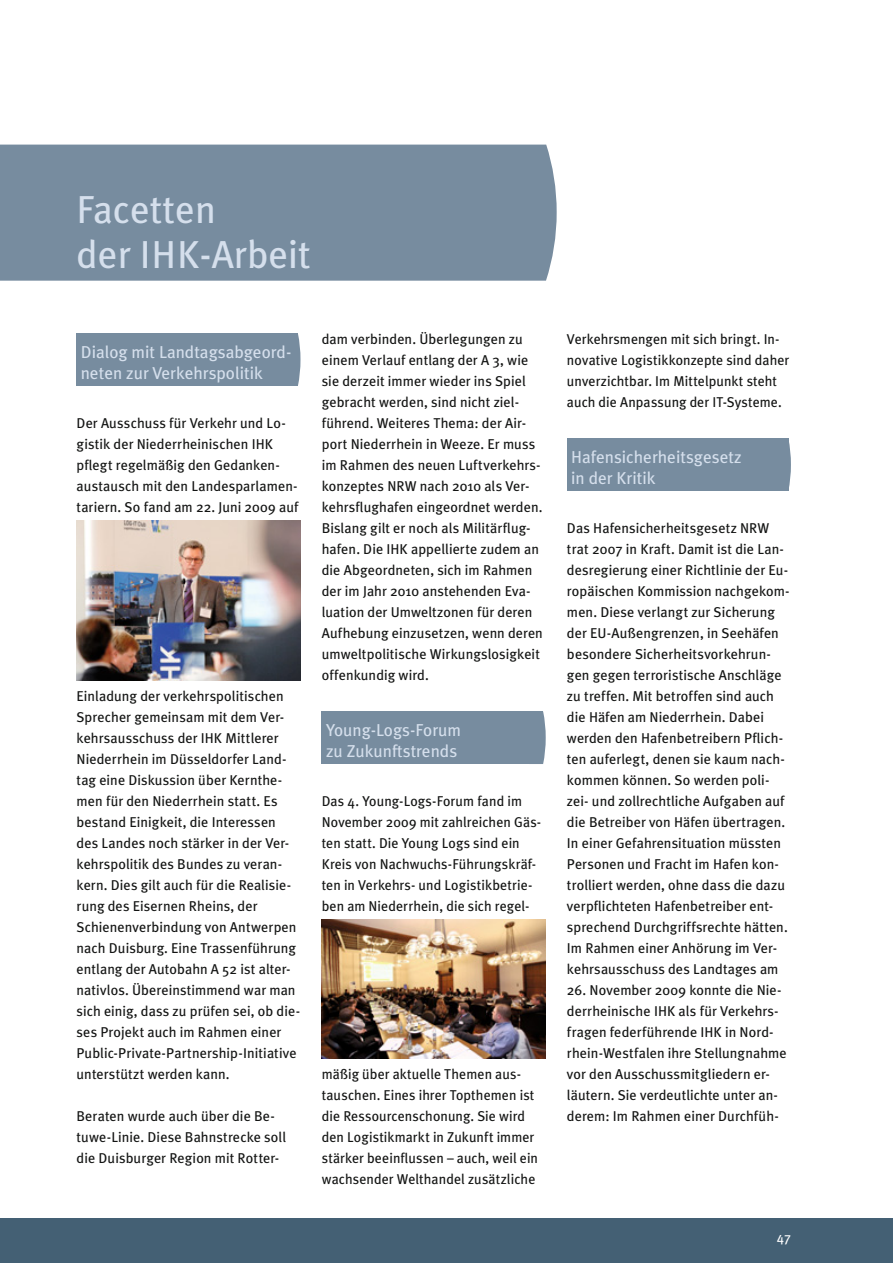
<style>
.page{position:relative;width:893px;height:1263px;background:#fff}
.page>*{position:absolute;margin:0;border:0;box-sizing:border-box;transform-origin:0 0}
.t1{font:39px/45px "Meta Plus";color:#d5dfec}
.t2{font:17.25px/21px "Meta Plus";color:#d5dfec}
.t3{font:14.25px/21px "Meta Plus";letter-spacing:.005em;color:#131413}
.t4{font:13.5px "Meta Plus";color:#fff}
</style>
<div class="page">
<div style="left:0;top:145px;width:557px;height:136px;background:#778c9f"></div>
<svg style="left:298px;top:334px;width:2px;height:51px"></svg>
<div style="left:77px;top:334px;width:221px;height:52px;background:#778c9f"></div>
<img style="left:77px;top:520px;width:223px;height:160px">
<svg style="left:543px;top:712px;width:3px;height:52px"></svg>
<div style="left:322px;top:712px;width:221px;height:52px;background:#778c9f"></div>
<img style="left:322px;top:919px;width:224px;height:139px">
<svg style="left:788px;top:439px;width:3px;height:52px"></svg>
<div style="left:567px;top:439px;width:221px;height:52px;background:#778c9f"></div>
<div style="left:0;top:1218px;width:893px;height:45px;background:#446074"></div>
<h1 class="t1" style="left:77px;top:190px;width:236px">Facetten<br>der IHK-Arbeit</h1>
<p class="t2" style="left:81px;top:342px;width:212px">Dialog mit Landtagsabgeord&shy;neten zur Verkehrspolitik</p>
<p class="t3" style="left:77px;top:414px;width:223px">Der Ausschuss für Verkehr und Lo&shy;gistik der Niederrheinischen IHK pflegt regelmäßig den Gedanken&shy;austausch mit den Landesparlamen&shy;tariern. So fand am 22. Juni 2009 auf</p>
<p class="t3" style="left:77px;top:687px;width:225px">Einladung der verkehrspolitischen Sprecher gemeinsam mit dem Ver&shy;kehrsausschuss der IHK Mittlerer Niederrhein im Düsseldorfer Land&shy;tag eine Diskussion über Kernthe&shy;men für den Niederrhein statt. Es bestand Einigkeit, die Interessen des Landes noch stärker in der Ver&shy;kehrspolitik des Bundes zu veran&shy;kern. Dies gilt auch für die Realisie&shy;rung des Eisernen Rheins, der Schienenverbindung von Antwerpen nach Duisburg. Eine Trassenführung entlang der Autobahn A 52 ist alter&shy;nativlos. Übereinstimmend war man sich einig, dass zu prüfen sei, ob die&shy;ses Projekt auch im Rahmen einer Public-Private-Partnership-Initiative unterstützt werden kann.</p>
<p class="t3" style="left:77px;top:1107px;width:211px">Beraten wurde auch über die Be&shy;tuwe-Linie. Diese Bahnstrecke soll die Duisburger Region mit Rotter-</p>
<p class="t3" style="left:322px;top:330px;width:223px">dam verbinden. Überlegungen zu einem Verlauf entlang der A 3, wie sie derzeit immer wieder ins Spiel gebracht werden, sind nicht ziel&shy;führend. Weiteres Thema: der Air&shy;port Niederrhein in Weeze. Er muss im Rahmen des neuen Luftverkehrs&shy;konzeptes NRW nach 2010 als Ver&shy;kehrsflughafen eingeordnet werden.<br>Bislang gilt er noch als Militärflug&shy;hafen. Die IHK appellierte zudem an die Abgeordneten, sich im Rahmen der im Jahr 2010 anstehenden Eva&shy;luation der Umweltzonen für deren Aufhebung einzusetzen, wenn deren umweltpolitische Wirkungslosigkeit offenkundig wird.</p>
<p class="t2" style="left:326px;top:720px;width:137px">Young-Logs-Forum zu Zukunftstrends</p>
<p class="t3" style="left:322px;top:792px;width:221px">Das 4. Young-Logs-Forum fand im November 2009 mit zahlreichen Gäs&shy;ten statt. Die Young Logs sind ein Kreis von Nachwuchs-Führungskräf&shy;ten in Verkehrs- und Logistikbetrie&shy;ben am Niederrhein, die sich regel-</p>
<p class="t3" style="left:322px;top:1065px;width:218px">mäßig über aktuelle Themen aus&shy;tauschen. Eines ihrer Topthemen ist die Ressourcenschonung. Sie wird den Logistikmarkt in Zukunft immer stärker beeinflussen – auch, weil ein wachsender Welthandel zusätzliche</p>
<p class="t3" style="left:567px;top:330px;width:224px">Verkehrsmengen mit sich bringt. In&shy;novative Logistikkonzepte sind daher unverzichtbar. Im Mittelpunkt steht auch die Anpassung der IT-Systeme.</p>
<p class="t2" style="left:571px;top:447px;width:172px">Hafensicherheitsgesetz in der Kritik</p>
<p class="t3" style="left:567px;top:519px;width:224px">Das Hafensicherheitsgesetz NRW trat 2007 in Kraft. Damit ist die Lan&shy;desregierung einer Richtlinie der Eu&shy;ropäischen Kommission nachgekom&shy;men. Diese verlangt zur Sicherung der EU-Außengrenzen, in Seehäfen besondere Sicherheitsvorkehrun&shy;gen gegen terroristische Anschläge zu treffen. Mit betroffen sind auch die Häfen am Niederrhein. Dabei werden den Hafenbetreibern Pflich&shy;ten auferlegt, denen sie kaum nach&shy;kommen können. So werden poli&shy;zei- und zollrechtliche Aufgaben auf die Betreiber von Häfen übertragen.<br>In einer Gefahrensituation müssten Personen und Fracht im Hafen kon&shy;trolliert werden, ohne dass die dazu verpflichteten Hafenbetreiber ent&shy;sprechend Durchgriffsrechte hätten.<br>Im Rahmen einer Anhörung im Ver&shy;kehrsausschuss des Landtages am</p>
<p class="t3" style="left:567px;top:981px;width:221px">26. November 2009 konnte die Nie&shy;derrheinische IHK als für Verkehrs&shy;fragen federführende IHK in Nord&shy;rhein-Westfalen ihre Stellungnahme vor den Ausschussmitgliedern er&shy;läutern. Sie verdeutlichte unter an&shy;derem: Im Rahmen einer Durchfüh-</p>
<p class="t4" style="left:777px;top:1232px;width:16px">47</p>
</div>
